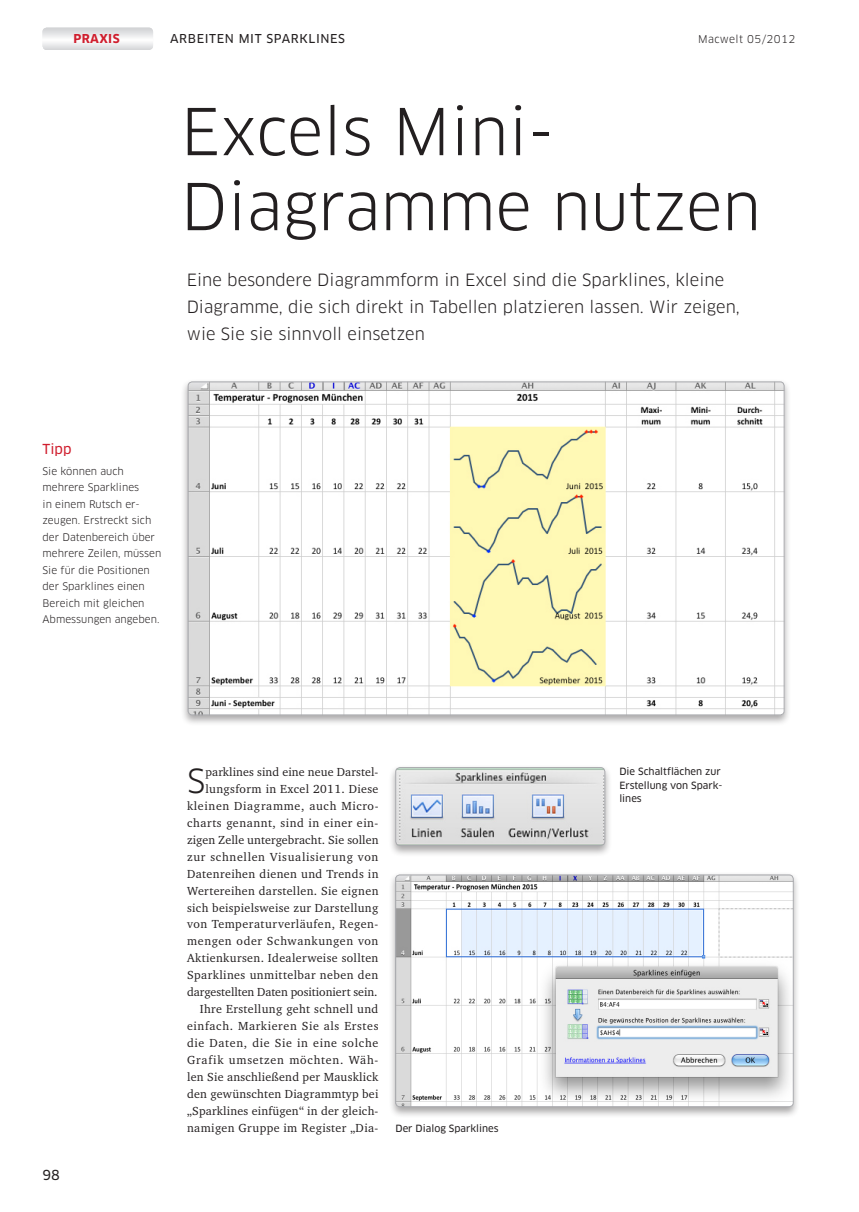
<style>
.page{position:relative;width:859px;height:1212px;background:#fff}
.page>*{position:absolute;margin:0;border:0;box-sizing:border-box;transform-origin:0 0}
._01_Headline{font:63px/75px "Clan OT";color:#231f20}
._03_Body_mit_Initial{font:32.4px "Clan OT";color:#231f20}
._02_Vorspann{font:16.5px/27px "Clan OT";letter-spacing:.005em;color:#231f20}
._10_Marginalie_Head{font:13.5px "Clan OT News";color:#d01e2e}
.t1{font:13.5px "Clan OT News";color:#231f20}
._03_Body_mit_Initial-2{font:12px/17px "Charter ITC Pro";letter-spacing:.03em;color:#231f20;text-align:right}
._03_Body_mit_Einzug{font:12px/17px "Charter ITC Pro";letter-spacing:.02em;color:#231f20;text-align:justify}
.t2{font:12px "Clan OT News";letter-spacing:.05em;color:#231f20}
.t3{font:700 12px "Clan OT";letter-spacing:.03em;color:#d01e2e}
.t4{font:10.5px "Clan OT";letter-spacing:.035em;color:#231f20}
._11_Marginalie_Body{font:10.2px/16.5px "Clan OT";color:#231f20}
._08_Bu{font:9.75px/13.5px "Clan OT News";color:#231f20}
</style>
<div class="page">
<svg style="left:43px;top:28px;width:110px;height:22px"></svg>
<div style="left:181px;top:379px;width:610px;height:347px;background:#231f20;opacity:.4"></div>
<img style="left:188px;top:382px;width:596px;height:333px">
<div style="left:388px;top:764px;width:224px;height:93px;background:#231f20;opacity:.4"></div>
<img style="left:395px;top:767px;width:210px;height:79px">
<div style="left:395px;top:767px;width:210px;height:79px;border:1px solid #a8a9ad;border-radius:4px"></div>
<div style="left:388px;top:872px;width:412px;height:246px;background:#231f20;opacity:.4"></div>
<img style="left:395px;top:875px;width:398px;height:232px">
<div style="left:395px;top:875px;width:398px;height:232px;border:1px solid #a8a9ad;border-radius:4px"></div>
<p class="t3" style="left:73px;top:32px;width:48px">PRAXIS</p>
<p class="t2" style="left:170px;top:32px;width:176px">ARBEITEN MIT SPARKLINES</p>
<p class="t4" style="left:698px;top:33px;width:99px">Macwelt 05/2012</p>
<p class="_01_Headline" style="left:181px;top:95px;width:582px">Excels Mini-<br>Diagramme nutzen</p>
<p class="_02_Vorspann" style="left:187px;top:266px;width:555px">Eine besondere Diagrammform in Excel sind die Sparklines, kleine<br>Diagramme, die sich direkt in Tabellen platzieren lassen. Wir zeigen, wie Sie sie sinnvoll einsetzen</p>
<p class="_10_Marginalie_Head" style="left:43px;top:441px;width:30px">Tipp</p>
<p class="_11_Marginalie_Body" style="left:43px;top:463px;width:120px">Sie können auch mehrere Sparklines<br>in einem Rutsch er&shy;zeugen. Erstreckt sich der Datenbereich über mehrere Zeilen, müssen<br>Sie für die Positionen der Sparklines einen<br>Bereich mit gleichen<br>Abmessungen angeben.</p>
<p class="t1" style="left:43px;top:1167px;width:19px">98</p>
<p class="_03_Body_mit_Initial-2" style="left:187px;top:763px;width:193px">parklines sind eine neue Darstel&shy;lungsform in Excel 2011. Diese kleinen Diagramme, auch Micro&shy;charts genannt, sind in einer ein&shy;zigen Zelle untergebracht. Sie sollen zur schnellen Visualisierung von Datenreihen dienen und Trends in Wertereihen darstellen. Sie eignen sich beispielsweise zur Darstellung von Temperaturverläufen, Regen&shy;mengen oder Schwankungen von Aktienkursen. Idealerweise sollten Sparklines unmittelbar neben den dargestellten Daten positioniert sein.</p>
<p class="_03_Body_mit_Einzug" style="left:187px;top:1000px;width:193px;text-indent:13px">Ihre Erstellung geht schnell und einfach. Markieren Sie als Erstes die Daten, die Sie in eine solche Grafik umsetzen möchten. Wäh&shy;len Sie anschließend per Mausklick den gewünschten Diagrammtyp bei „Sparklines einfügen“ in der gleich&shy;namigen Gruppe im Register „Dia-</p>
<p class="_03_Body_mit_Initial" style="left:187px;top:761px;width:20px">S</p>
<p class="_08_Bu" style="left:395px;top:1121px;width:105px">Der Dialog Sparklines</p>
<p class="_08_Bu" style="left:619px;top:765px;width:104px">Die Schaltflächen zur<br>Erstellung von Spark&shy;lines</p>
</div>
